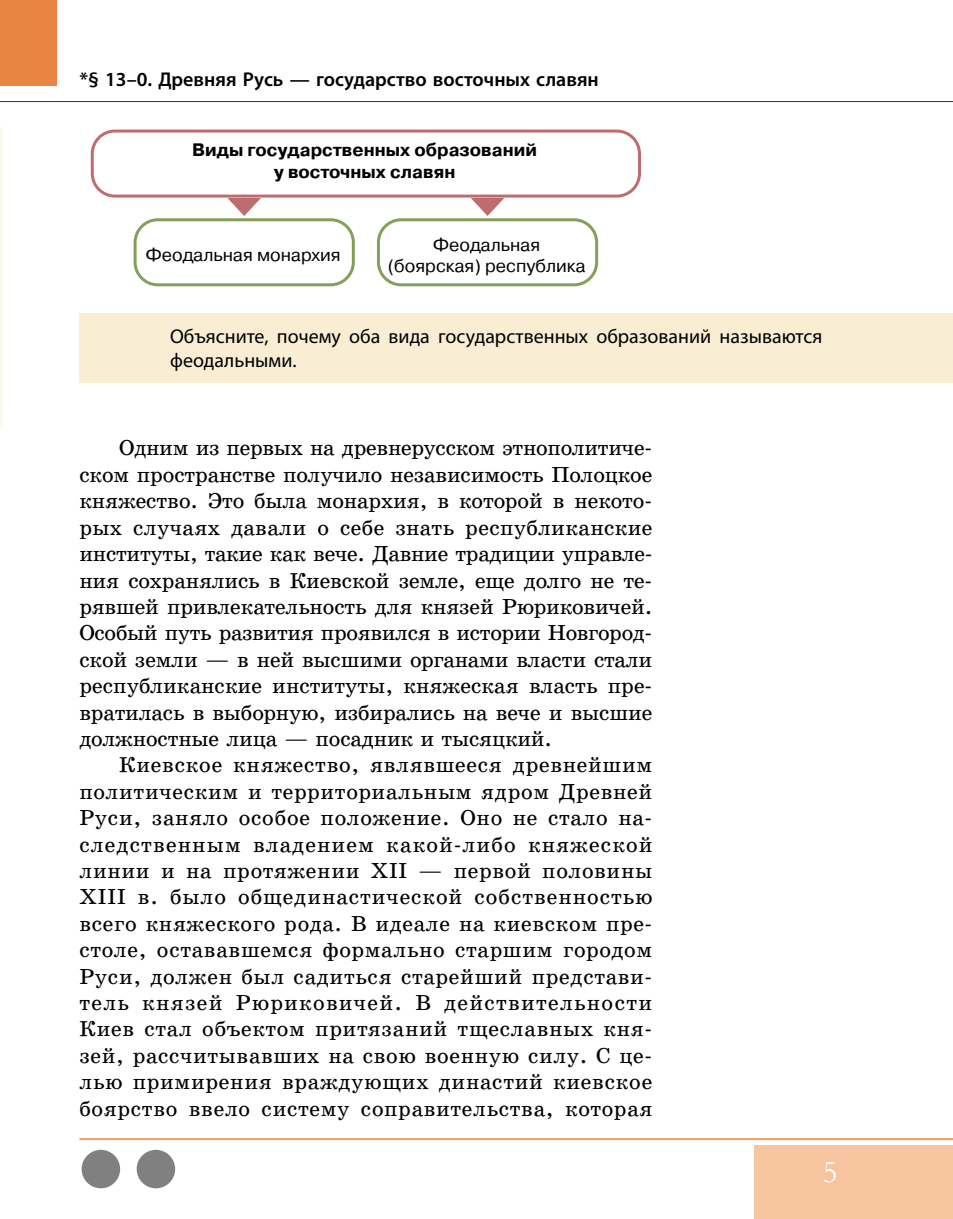
<style>
.page{position:relative;width:953px;height:1219px;background:#fff}
.page>*{position:absolute;margin:0;border:0;box-sizing:border-box;transform-origin:0 0}
.t1{font:32px "Garamond";color:#fff}
.t2{font:22px/26.4px "School Book Web";letter-spacing:.01em;color:#000;text-align:justify}
.t3{font:20px/24px "Myriad Pro";color:#000}
.t4{font:600 20px "Myriad Pro";color:#000}
.t5{font:18px/21.6px "Pragmatica Web";color:#000;text-align:center}
.t6{font:700 18px/21.6px "Pragmatica Web";color:#000;text-align:center}
</style>
<div class="page">
<hr style="left:0;top:101px;width:952px;height:1px;background:#000">
<div style="left:0;top:0;width:57px;height:86px;background:#e98442"></div>
<div style="left:754px;top:1145px;width:198px;height:74px;background:#f6c49f"></div>
<div style="left:82px;top:1150px;width:38px;height:38px;background:#808080;border-radius:50%"></div>
<div style="left:137px;top:1150px;width:38px;height:38px;background:#808080;border-radius:50%"></div>
<hr style="left:79px;top:1138px;width:873px;height:2px;background:#e98442">
<hr style="left:0;top:128px;width:2px;height:300px;background:#f8f9ef">
<div style="left:91px;top:130px;width:550px;height:68px;border:3px solid #be6d6e;border-radius:23px"></div>
<div style="left:134px;top:218px;width:221px;height:68px;border:3px solid #83a05b;border-radius:23px"></div>
<div style="left:377px;top:218px;width:221px;height:68px;border:3px solid #83a05b;border-radius:23px"></div>
<svg style="left:227px;top:195px;width:34px;height:21px"></svg>
<svg style="left:470px;top:195px;width:34px;height:21px"></svg>
<div style="left:79px;top:314px;width:873px;height:69px;background:#f9edd4"></div>
<p class="t4" style="left:79px;top:67px;width:521px">*§ 13–0. Древняя Русь — государство восточных славян</p>
<p class="t6" style="left:192px;top:140px;width:346px">Виды государственных образований у восточных славян</p>
<p class="t5" style="left:146px;top:245px;width:196px">Феодальная монархия</p>
<p class="t5" style="left:387px;top:234px;width:199px">Феодальная (боярская) республика</p>
<p class="t3" style="left:170px;top:324px;width:653px">Объясните, почему оба вида государственных образований называются феодальными.</p>
<p class="t2" style="left:79px;top:435px;width:574px;text-indent:40px">Одним из первых на древнерусском этнополитиче‑ ском пространстве получило независимость Полоцкое княжество. Это была монархия, в которой в некото‑ рых случаях давали о себе знать республиканские институты, такие как вече. Давние традиции управле‑ ния сохранялись в Киевской земле, еще долго не те‑ рявшей привлекательность для князей Рюриковичей.<br>Особый путь развития проявился в истории Новгород‑ ской земли — в ней высшими органами власти стали республиканские институты, княжеская власть пре‑ вратилась в выборную, избирались на вече и высшие должностные лица — посадник и тысяцкий.</p>
<p class="t2" style="left:79px;top:752px;width:574px;text-indent:40px">Киевское княжество, являвшееся древнейшим политическим и территориальным ядром Древней Руси, заняло особое положение. Оно не стало на‑ следственным владением какой-либо княжеской линии и на протяжении XII — первой половины XIII в. было общединастической собственностью всего княжеского рода. В идеале на киевском пре‑ столе, остававшемся формально старшим городом Руси, должен был садиться старейший представи‑ тель князей Рюриковичей. В действительности Киев стал объектом притязаний тщеславных кня‑ зей, рассчитывавших на свою военную силу. С це‑ лью примирения враждующих династий киевское боярство ввело систему соправительства, которая</p>
<h1 class="t1" style="left:822px;top:1150px;width:17px">5</h1>
</div>
